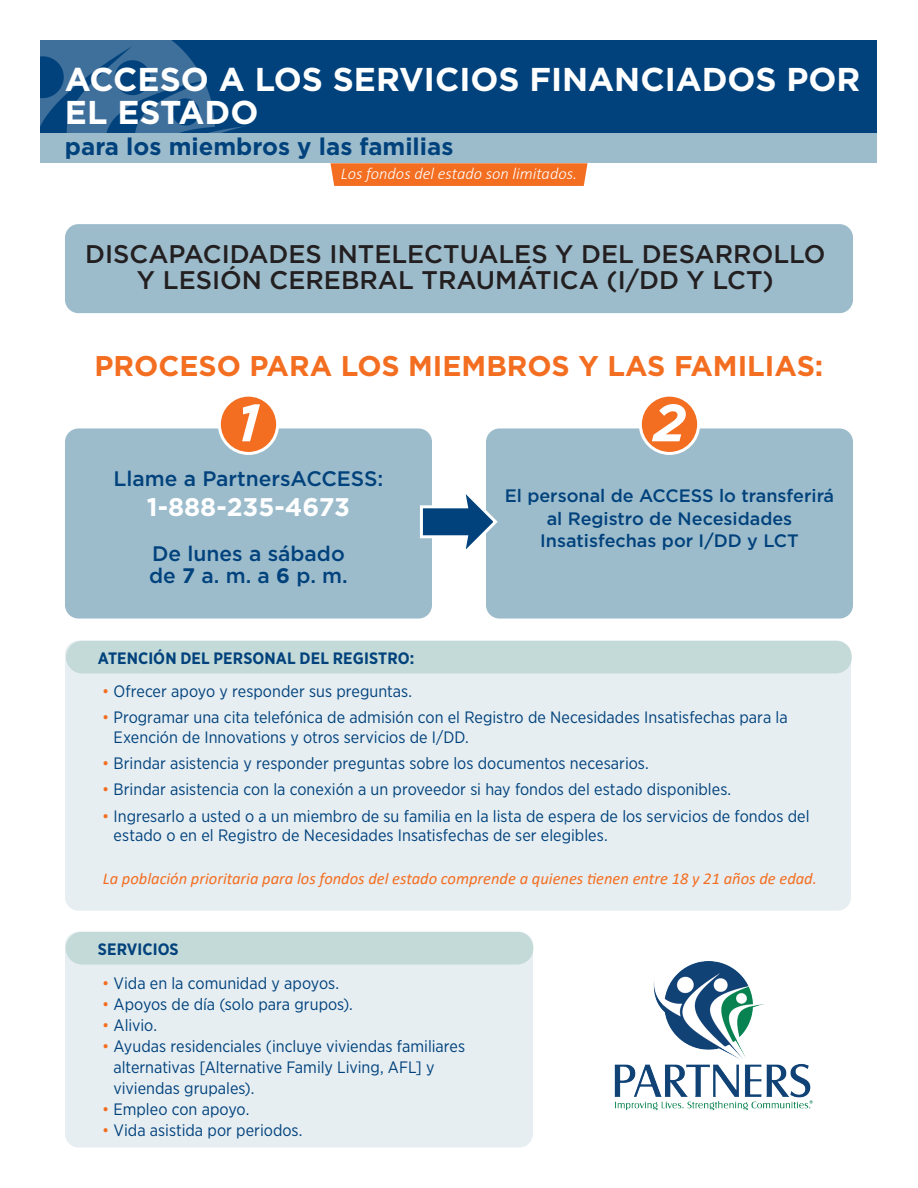
<style>
.page{position:relative;width:918px;height:1188px;background:#fff}
.page>*{position:absolute;margin:0;border:0;box-sizing:border-box;transform-origin:0 0}
.t1{font:italic 700 52.5px "Gotham";color:#fff}
.t2{font:700 33px/33px "Gotham";color:#fff}
.t3{font:700 28.5px "Gotham";color:#f36e21}
.t4{font:500 25.5px/25.5px "Gotham";color:#231f20;text-align:center}
.t5{font:700 25.5px "Gotham";color:#fff}
.t6{font:700 24px "Gotham";color:#01427c}
.t7{font:500 21px/22.5px "Gotham";color:#01427c}
.t8{font:500 18px/22.5px "Gotham";color:#01427c;text-align:center}
.t9{font:16.5px/19.5px "Gotham Narrow";color:#01427c}
.t10{font:italic 16.5px "Calibri";color:#f36e21}
.t11{font:700 16.5px "Gotham Narrow";letter-spacing:.005em;color:#01427c}
.t12{font:italic 300 16.5px "Calibri";color:#fff}
.s1{font-weight:700}
.s2{color:#f36e21}
</style>
<div class="page">
<div style="left:40px;top:133px;width:837px;height:30px;background:#9cbccc"></div>
<div style="left:65px;top:428px;width:367px;height:191px;background:#9cbccc;border-radius:14px"></div>
<div style="left:65px;top:932px;width:468px;height:215px;background:#e6eef2;border-radius:14px"></div>
<div style="left:486px;top:428px;width:367px;height:191px;background:#9cbccc;border-radius:14px"></div>
<div style="left:65px;top:224px;width:788px;height:89px;background:#9cbccc;border-radius:14px"></div>
<div style="left:40px;top:40px;width:838px;height:93px;background:#01427c"></div>
<svg style="left:330px;top:163px;width:258px;height:23px;background:#f37227"></svg>
<img style="left:40px;top:40px;width:205px;height:93px">
<div style="left:65px;top:641px;width:786px;height:270px;background:#e6eef2;border-radius:13px"></div>
<div style="left:66px;top:641px;width:786px;height:32px;background:#c4dad8;border-radius:16px"></div>
<div style="left:66px;top:932px;width:468px;height:33px;background:#c4dad8;border-radius:16px"></div>
<div style="left:219px;top:395px;width:59px;height:58px;background:#f36e21;border-radius:50%"></div>
<div style="left:218px;top:394px;width:61px;height:61px;border:3px solid #fff;border-radius:50%"></div>
<div style="left:640px;top:395px;width:59px;height:58px;background:#f36e21;border-radius:50%"></div>
<div style="left:639px;top:394px;width:61px;height:61px;border:3px solid #fff;border-radius:50%"></div>
<svg style="left:420px;top:494px;width:78px;height:55px"></svg>
<img style="left:614px;top:961px;width:199px;height:150px">
<h2 class="t2" style="left:65px;top:63px;width:797px">ACCESO A LOS SERVICIOS FINANCIADOS POR<br>EL ESTADO</h2>
<h3 class="t6" style="left:65px;top:131px;width:390px">para los miembros y las familias</h3>
<p class="t12" style="left:341px;top:163px;width:238px">Los fondos del estado son limitados.</p>
<h3 class="t4" style="left:85px;top:241px;width:742px">DISCAPACIDADES INTELECTUALES Y DEL DESARROLLO<br>Y LESIÓN CEREBRAL TRAUMÁTICA (I/DD Y LCT)</h3>
<h3 class="t3" style="left:95px;top:347px;width:730px">PROCESO PARA LOS MIEMBROS Y LAS FAMILIAS:</h3>
<h1 class="t1" style="left:237px;top:388px;width:24px">1</h1>
<h1 class="t1" style="left:653px;top:388px;width:34px">2</h1>
<p class="t7" style="left:113px;top:468px;width:272px">Llame a PartnersACCESS:</p>
<h3 class="t5" style="left:147px;top:490px;width:205px">1-888-235-4673</h3>
<p class="t7" style="left:149px;top:542px;width:200px">De lunes a sábado de <span class="s1">7</span> a. m. a <span class="s1">6</span> p. m.</p>
<p class="t8" style="left:505px;top:484px;width:331px">El personal de ACCESS lo transferirá al Registro de Necesidades<br>Insatisfechas por I/DD y LCT</p>
<p class="t11" style="left:98px;top:648px;width:318px">ATENCIÓN DEL PERSONAL DEL REGISTRO:</p>
<p class="t9" style="left:102px;top:681px;width:312px"><span class="s2">•</span> Ofrecer apoyo y responder sus preguntas.</p>
<p class="t9" style="left:114px;top:708px;width:676px;text-indent:-11px"><span class="s2">•</span> Programar una cita telefónica de admisión con el Registro de Necesidades Insatisfechas para la<br>Exención de Innovations y otros servicios de I/DD.</p>
<p class="t9" style="left:102px;top:753px;width:548px"><span class="s2">•</span> Brindar asistencia y responder preguntas sobre los documentos necesarios.</p>
<p class="t9" style="left:102px;top:780px;width:631px"><span class="s2">•</span> Brindar asistencia con la conexión a un proveedor si hay fondos del estado disponibles.</p>
<p class="t9" style="left:114px;top:806px;width:697px;text-indent:-11px"><span class="s2">•</span> Ingresarlo a usted o a un miembro de su familia en la lista de espera de los servicios de fondos del estado o en el Registro de Necesidades Insatisfechas de ser elegibles.</p>
<p class="t10" style="left:103px;top:867px;width:716px">La población prioritaria para los fondos del estado comprende a quienes tienen entre 18 y 21 años de edad.</p>
<p class="t11" style="left:98px;top:938px;width:82px">SERVICIOS</p>
<p class="t9" style="left:102px;top:973px;width:238px"><span class="s2">•</span> Vida en la comunidad y apoyos.</p>
<p class="t9" style="left:102px;top:994px;width:252px"><span class="s2">•</span> Apoyos de día (solo para grupos).</p>
<p class="t9" style="left:102px;top:1015px;width:56px"><span class="s2">•</span> Alivio.</p>
<p class="t9" style="left:114px;top:1035px;width:353px;line-height:21px;text-indent:-11px"><span class="s2">•</span> Ayudas residenciales (incluye viviendas familiares alternativas [Alternative Family Living, AFL] y viviendas grupales).</p>
<p class="t9" style="left:102px;top:1099px;width:149px"><span class="s2">•</span> Empleo con apoyo.</p>
<p class="t9" style="left:102px;top:1120px;width:202px"><span class="s2">•</span> Vida asistida por periodos.</p>
</div>
